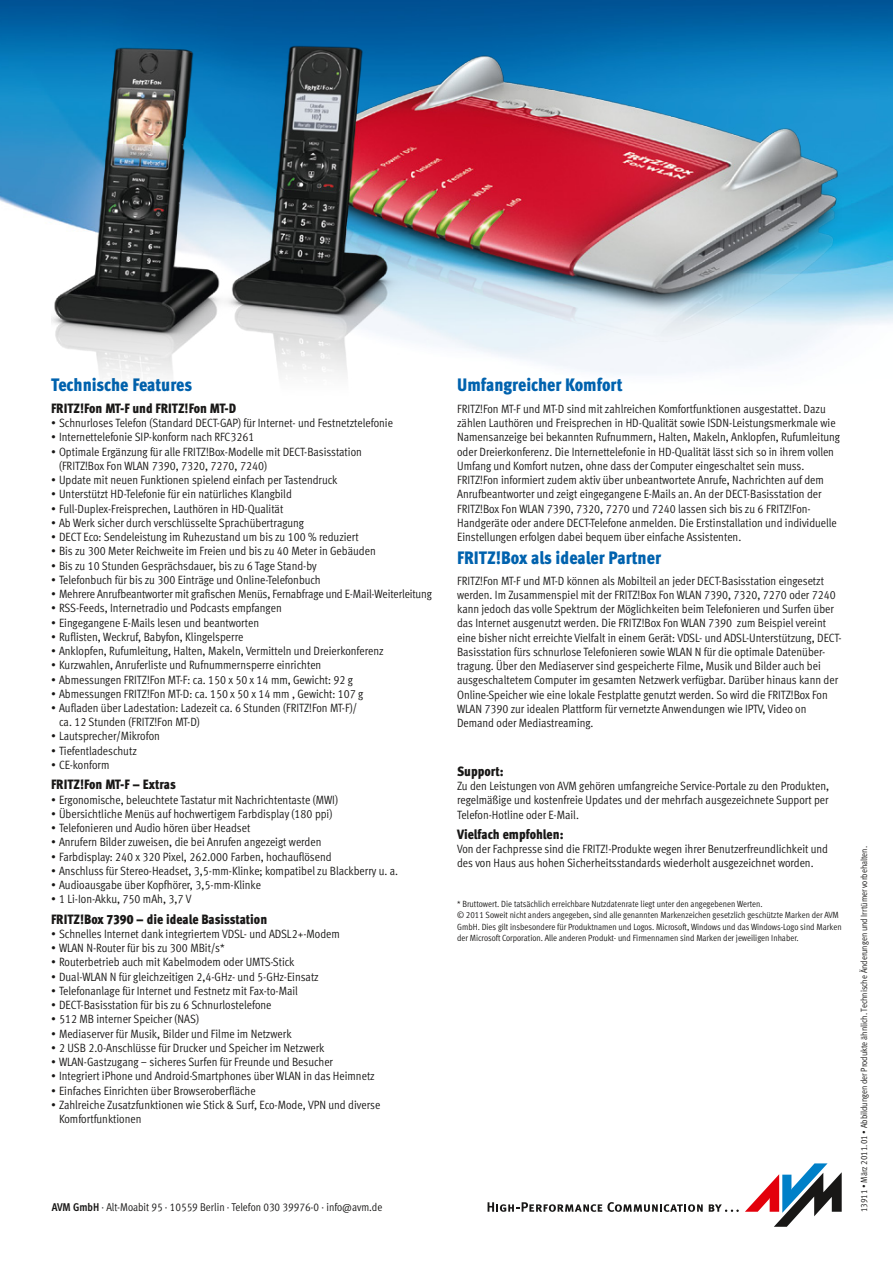
<style>
.page{position:relative;width:893px;height:1263px;background:#fff}
.page>*{position:absolute;margin:0;border:0;box-sizing:border-box;transform-origin:0 0}
.t1{font:900 18px "AVM Meta OT Cond";color:#0062ae}
.t2{font:900 13.5px "AVM Meta OT Cond";color:#181716}
.t3{font:12px/14.2px "AVM Meta OT Cond";color:#181716}
.t4{font:11.25px "AVM Meta OT Cond";color:#181716}
.t5{font:9px/11.2px "AVM Meta OT Cond";color:#181716}
.s1{font-weight:700}
</style>
<div class="page">
<img style="left:0;top:0;width:893px;height:1212px">
<svg style="left:745px;top:1163px;width:97px;height:64px"></svg>
<svg style="left:488px;top:1202px;width:215px;height:10px"></svg>
<svg style="left:709px;top:1204px;width:30px;height:8px"></svg>
<img style="left:51px;top:26px;width:791px;height:425px">
<h1 class="t1" style="left:51px;top:373px;width:143px">Technische Features</h1>
<p class="t2" style="left:51px;top:399px;width:187px">FRITZ!Fon MT-F und FRITZ!Fon MT-D</p>
<p class="t3" style="left:51px;top:416px;width:343px">• Schnurloses Telefon (Standard DECT-GAP) für Internet- und Festnetztelefonie</p>
<p class="t3" style="left:51px;top:430px;width:205px">• Internettelefonie SIP-konform nach RFC3261</p>
<p class="t3" style="left:59px;top:444px;width:304px;text-indent:-8px">• Optimale Ergänzung für alle FRITZ!Box-Modelle mit DECT-Basisstation (FRITZ!Box Fon WLAN 7390, 7320, 7270, 7240)</p>
<p class="t3" style="left:51px;top:473px;width:288px">• Update mit neuen Funktionen spielend einfach per Tastendruck</p>
<p class="t3" style="left:51px;top:487px;width:242px">• Unterstützt HD-Telefonie für ein natürliches Klangbild</p>
<p class="t3" style="left:51px;top:501px;width:234px">• Full-Duplex-Freisprechen, Lauthören in HD-Qualität</p>
<p class="t3" style="left:51px;top:515px;width:254px">• Ab Werk sicher durch verschlüsselte Sprachübertragung</p>
<p class="t3" style="left:51px;top:530px;width:309px">• DECT Eco: Sendeleistung im Ruhezustand um bis zu 100 % reduziert</p>
<p class="t3" style="left:51px;top:544px;width:326px">• Bis zu 300 Meter Reichweite im Freien und bis zu 40 Meter in Gebäuden</p>
<p class="t3" style="left:51px;top:558px;width:267px">• Bis zu 10 Stunden Gesprächsdauer, bis zu 6 Tage Stand-by</p>
<p class="t3" style="left:51px;top:572px;width:271px">• Telefonbuch für bis zu 300 Einträge und Online-Telefonbuch</p>
<p class="t3" style="left:51px;top:587px;width:382px">• Mehrere Anrufbeantworter mit grafischen Menüs, Fernabfrage und E-Mail-Weiterleitung</p>
<p class="t3" style="left:51px;top:601px;width:232px">• RSS-Feeds, Internetradio und Podcasts empfangen</p>
<p class="t3" style="left:51px;top:615px;width:210px">• Eingegangene E-Mails lesen und beantworten</p>
<p class="t3" style="left:51px;top:629px;width:194px">• Ruflisten, Weckruf, Babyfon, Klingelsperre</p>
<p class="t3" style="left:51px;top:644px;width:334px">• Anklopfen, Rufumleitung, Halten, Makeln, Vermitteln und Dreierkonferenz</p>
<p class="t3" style="left:51px;top:658px;width:272px">• Kurzwahlen, Anruferliste und Rufnummernsperre einrichten</p>
<p class="t3" style="left:51px;top:672px;width:303px">• Abmessungen FRITZ!Fon MT-F: ca. 150 x 50 x 14 mm, Gewicht: 92 g</p>
<p class="t3" style="left:51px;top:686px;width:314px">• Abmessungen FRITZ!Fon MT-D: ca. 150 x 50 x 14 mm , Gewicht: 107 g</p>
<p class="t3" style="left:59px;top:701px;width:299px;text-indent:-8px">• Aufladen über Ladestation: Ladezeit ca. 6 Stunden (FRITZ!Fon MT-F)/ ca. 12 Stunden (FRITZ!Fon MT-D)</p>
<p class="t3" style="left:51px;top:729px;width:110px">• Lautsprecher/Mikrofon</p>
<p class="t3" style="left:51px;top:743px;width:87px">• Tiefentladeschutz</p>
<p class="t3" style="left:51px;top:758px;width:60px">• CE-konform</p>
<p class="t2" style="left:51px;top:776px;width:126px">FRITZ!Fon MT-F – Extras</p>
<p class="t3" style="left:51px;top:792px;width:288px">• Ergonomische, beleuchtete Tastatur mit Nachrichtentaste (MWI)</p>
<p class="t3" style="left:51px;top:806px;width:283px">• Übersichtliche Menüs auf hochwertigem Farbdisplay (180 ppi)</p>
<p class="t3" style="left:51px;top:821px;width:201px">• Telefonieren und Audio hören über Headset</p>
<p class="t3" style="left:51px;top:835px;width:272px">• Anrufern Bilder zuweisen, die bei Anrufen angezeigt werden</p>
<p class="t3" style="left:51px;top:849px;width:282px">• Farbdisplay: 240 x 320 Pixel, 262.000 Farben, hochauflösend</p>
<p class="t3" style="left:51px;top:863px;width:349px">• Anschluss für Stereo-Headset, 3,5-mm-Klinke; kompatibel zu Blackberry u. a.</p>
<p class="t3" style="left:51px;top:878px;width:212px">• Audioausgabe über Kopfhörer, 3,5-mm-Klinke</p>
<p class="t3" style="left:51px;top:892px;width:142px">• 1 Li-Ion-Akku, 750 mAh, 3,7 V</p>
<p class="t2" style="left:51px;top:910px;width:218px">FRITZ!Box 7390 – die ideale Basisstation</p>
<p class="t3" style="left:51px;top:926px;width:290px">• Schnelles Internet dank integriertem VDSL- und ADSL2+-Modem</p>
<p class="t3" style="left:51px;top:941px;width:175px">• WLAN N-Router für bis zu 300 MBit/s*</p>
<p class="t3" style="left:51px;top:955px;width:245px">• Routerbetrieb auch mit Kabelmodem oder UMTS-Stick</p>
<p class="t3" style="left:51px;top:969px;width:269px">• Dual-WLAN N für gleichzeitigen 2,4-GHz- und 5-GHz-Einsatz</p>
<p class="t3" style="left:51px;top:983px;width:248px">• Telefonanlage für Internet und Festnetz mit Fax-to-Mail</p>
<p class="t3" style="left:51px;top:998px;width:222px">• DECT-Basisstation für bis zu 6 Schnurlostelefone</p>
<p class="t3" style="left:51px;top:1012px;width:150px">• 512 MB interner Speicher (NAS)</p>
<p class="t3" style="left:51px;top:1026px;width:242px">• Mediaserver für Musik, Bilder und Filme im Netzwerk</p>
<p class="t3" style="left:51px;top:1040px;width:275px">• 2 USB 2.0-Anschlüsse für Drucker und Speicher im Netzwerk</p>
<p class="t3" style="left:51px;top:1055px;width:284px">• WLAN-Gastzugang – sicheres Surfen für Freunde und Besucher</p>
<p class="t3" style="left:51px;top:1069px;width:325px">• Integriert iPhone und Android-Smartphones über WLAN in das Heimnetz</p>
<p class="t3" style="left:51px;top:1083px;width:206px">• Einfaches Einrichten über Browseroberfläche</p>
<p class="t3" style="left:59px;top:1097px;width:323px;text-indent:-8px">• Zahlreiche Zusatzfunktionen wie Stick &amp; Surf, Eco-Mode, VPN und diverse<br>Komfortfunktionen</p>
<p class="t4" style="left:52px;top:1201px;width:332px"><span class="s1">AVM GmbH</span> · Alt-Moabit 95 · 10559 Berlin · Telefon 030 39976-0 · info@avm.de</p>
<h1 class="t1" style="left:457px;top:373px;width:167px">Umfangreicher Komfort</h1>
<p class="t3" style="left:457px;top:401px;width:384px">FRITZ!Fon MT-F und MT-D sind mit zahlreichen Komfortfunktionen ausgestattet. Dazu zählen Lauthören und Freisprechen in HD-Qualität sowie ISDN-Leistungsmerkmale wie Namensanzeige bei bekannten Rufnummern, Halten, Makeln, Anklopfen, Rufumleitung oder Dreierkonferenz. Die Internettelefonie in HD-Qualität lässt sich so in ihrem vollen Umfang und Komfort nutzen, ohne dass der Computer eingeschaltet sein muss.<br>FRITZ!Fon informiert zudem aktiv über unbeantwortete Anrufe, Nachrichten auf dem Anrufbeantworter und zeigt eingegangene E-Mails an. An der DECT-Basisstation der FRITZ!Box Fon WLAN 7390, 7320, 7270 und 7240 lassen sich bis zu 6 FRITZ!Fon-Handgeräte oder andere DECT-Telefone anmelden. Die Erstinstallation und individuelle Einstellungen erfolgen dabei bequem über einfache Assistenten.</p>
<h1 class="t1" style="left:457px;top:546px;width:205px">FRITZ!Box als idealer Partner</h1>
<p class="t3" style="left:457px;top:573px;width:386px">FRITZ!Fon MT-F und MT-D können als Mobilteil an jeder DECT-Basisstation eingesetzt werden. Im Zusammenspiel mit der FRITZ!Box Fon WLAN 7390, 7320, 7270 oder 7240 kann jedoch das volle Spektrum der Möglichkeiten beim Telefonieren und Surfen über das Internet ausgenutzt werden. Die FRITZ!Box Fon WLAN 7390 zum Beispiel vereint eine bisher nicht erreichte Vielfalt in einem Gerät: VDSL- und ADSL-Unterstützung, DECT-Basisstation fürs schnurlose Telefonieren sowie WLAN N für die optimale Datenüber&shy;tragung. Über den Mediaserver sind gespeicherte Filme, Musik und Bilder auch bei ausgeschaltetem Computer im gesamten Netzwerk verfügbar. Darüber hinaus kann der Online-Speicher wie eine lokale Festplatte genutzt werden. So wird die FRITZ!Box Fon WLAN 7390 zur idealen Plattform für vernetzte Anwendungen wie IPTV, Video on Demand oder Mediastreaming.</p>
<p class="t2" style="left:457px;top:762px;width:48px">Support:</p>
<p class="t3" style="left:457px;top:779px;width:374px;text-align:justify">Zu den Leistungen von AVM gehören umfangreiche Service-Portale zu den Produkten, regelmäßige und kostenfreie Updates und der mehrfach ausgezeichnete Support per Telefon-Hotline oder E-Mail.</p>
<p class="t2" style="left:457px;top:825px;width:108px">Vielfach empfohlen:</p>
<p class="t3" style="left:457px;top:842px;width:372px">Von der Fachpresse sind die FRITZ!-Produkte wegen ihrer Benutzerfreundlichkeit und des von Haus aus hohen Sicherheitsstandards wiederholt ausgezeichnet worden.</p>
<p class="t5" style="left:457px;top:898px;width:386px">* Bruttowert. Die tatsächlich erreichbare Nutzdatenrate liegt unter den angegebenen Werten.<br>© 2011 Soweit nicht anders angegeben, sind alle genannten Markenzeichen gesetzlich geschützte Marken der AVM GmbH. Dies gilt insbesondere für Produktnamen und Logos. Microsoft, Windows und das Windows-Logo sind Marken der Microsoft Corporation. Alle anderen Produkt- und Firmennamen sind Marken der jeweiligen Inhaber.</p>
<p class="t5" style="left:858px;top:1212px;width:368px;rotate:-90deg">13911 • März 2011.01 • Abbildungen der Produkte ähnlich. Technische Änderungen und Irrtümer vorbehalten.</p>
</div>
